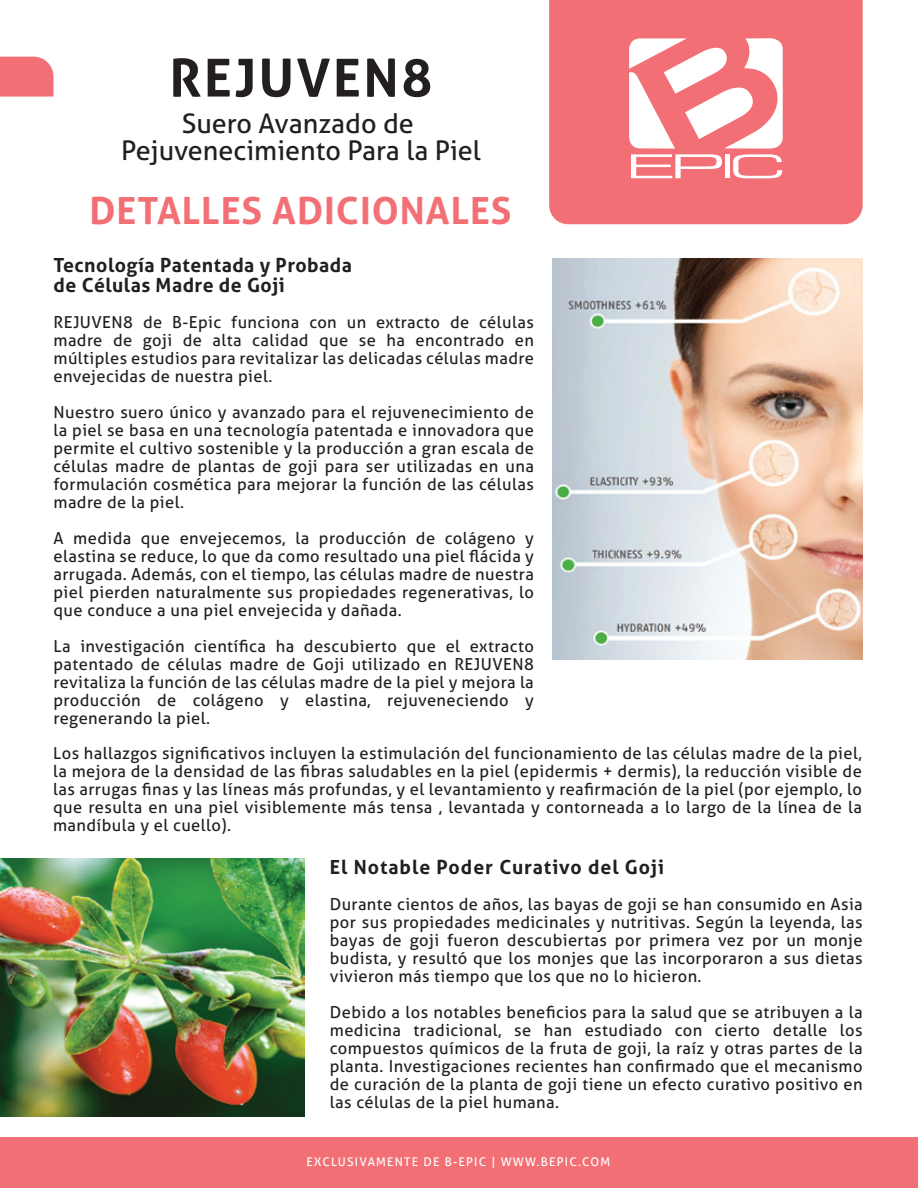
<style>
.page{position:relative;width:918px;height:1188px;background:#fff}
.page>*{position:absolute;margin:0;border:0;box-sizing:border-box;transform-origin:0 0}
.t1{font:700 52.5px "Aller";letter-spacing:.05em;color:#231f20}
.t2{font:700 37.5px "Aller";letter-spacing:.025em;color:#f27075}
.t3{font:27px/27px "Aller";color:#231f20;text-align:center}
.t4{font:700 19.5px/20.2px "Aller";letter-spacing:.025em;color:#231f20}
.t5{font:700 19.5px "Aller";letter-spacing:.05em;color:#231f20}
.t6{font:16.5px/18px "Aller";letter-spacing:.025em;color:#231f20;text-align:justify}
.t7{font:12px "Aller";letter-spacing:.1em;color:#fff}
</style>
<div class="page">
<div style="left:549px;top:0;width:314px;height:224px;background:#f27075"></div>
<div style="left:0;top:1137px;width:918px;height:51px;background:#f27075"></div>
<div style="left:0;top:57px;width:53px;height:40px;background:#f27075"></div>
<svg style="left:629px;top:38px;width:154px;height:140px"></svg>
<img style="left:553px;top:258px;width:310px;height:401px">
<img style="left:0;top:858px;width:304px;height:258px">
<h1 class="t1" style="left:169px;top:46px;width:265px">REJUVEN8</h1>
<h3 class="t3" style="left:121px;top:109px;width:361px">Suero Avanzado de<br>Pejuvenecimiento Para la Piel</h3>
<h2 class="t2" style="left:89px;top:188px;width:424px">DETALLES ADICIONALES</h2>
<p class="t4" style="left:53px;top:255px;width:300px">Tecnología Patentada y Probada de Células Madre de Goji</p>
<p class="t6" style="left:53px;top:313px;width:482px">REJUVEN8 de B-Epic funciona con un extracto de células madre de goji de alta calidad que se ha encontrado en múltiples estudios para revitalizar las delicadas células madre envejecidas de nuestra piel.</p>
<p class="t6" style="left:53px;top:403px;width:482px">Nuestro suero único y avanzado para el rejuvenecimiento de la piel se basa en una tecnología patentada e innovadora que permite el cultivo sostenible y la producción a gran escala de células madre de plantas de goji para ser utilizadas en una formulación cosmética para mejorar la función de las células madre de la piel.</p>
<p class="t6" style="left:53px;top:529px;width:482px">A medida que envejecemos, la producción de colágeno y elastina se reduce, lo que da como resultado una piel flácida y arrugada. Además, con el tiempo, las células madre de nuestra piel pierden naturalmente sus propiedades regenerativas, lo que conduce a una piel envejecida y dañada.</p>
<p class="t6" style="left:53px;top:637px;width:482px">La investigación científica ha descubierto que el extracto patentado de células madre de Goji utilizado en REJUVEN8 revitaliza la función de las células madre de la piel y mejora la producción de colágeno y elastina, rejuveneciendo y regenerando la piel.</p>
<p class="t6" style="left:53px;top:744px;width:810px">Los hallazgos significativos incluyen la estimulación del funcionamiento de las células madre de la piel, la mejora de la densidad de las fibras saludables en la piel (epidermis + dermis), la reducción visible de las arrugas finas y las líneas más profundas, y el levantamiento y reafirmación de la piel (por ejemplo, lo que resulta en una piel visiblemente más tensa , levantada y contorneada a lo largo de la línea de la mandíbula y el cuello).</p>
<p class="t5" style="left:330px;top:855px;width:336px">El Notable Poder Curativo del Goji</p>
<p class="t6" style="left:330px;top:895px;width:534px">Durante cientos de años, las bayas de goji se han consumido en Asia por sus propiedades medicinales y nutritivas. Según la leyenda, las bayas de goji fueron descubiertas por primera vez por un monje budista, y resultó que los monjes que las incorporaron a sus dietas vivieron más tiempo que los que no lo hicieron.</p>
<p class="t6" style="left:330px;top:1003px;width:534px">Debido a los notables beneficios para la salud que se atribuyen a la medicina tradicional, se han estudiado con cierto detalle los compuestos químicos de la fruta de goji, la raíz y otras partes de la planta. Investigaciones recientes han confirmado que el mecanismo de curación de la planta de goji tiene un efecto curativo positivo en las células de la piel humana.</p>
<p class="t7" style="left:307px;top:1154px;width:305px">EXCLUSIVAMENTE DE B-EPIC | WWW.BEPIC.COM</p>
</div>
